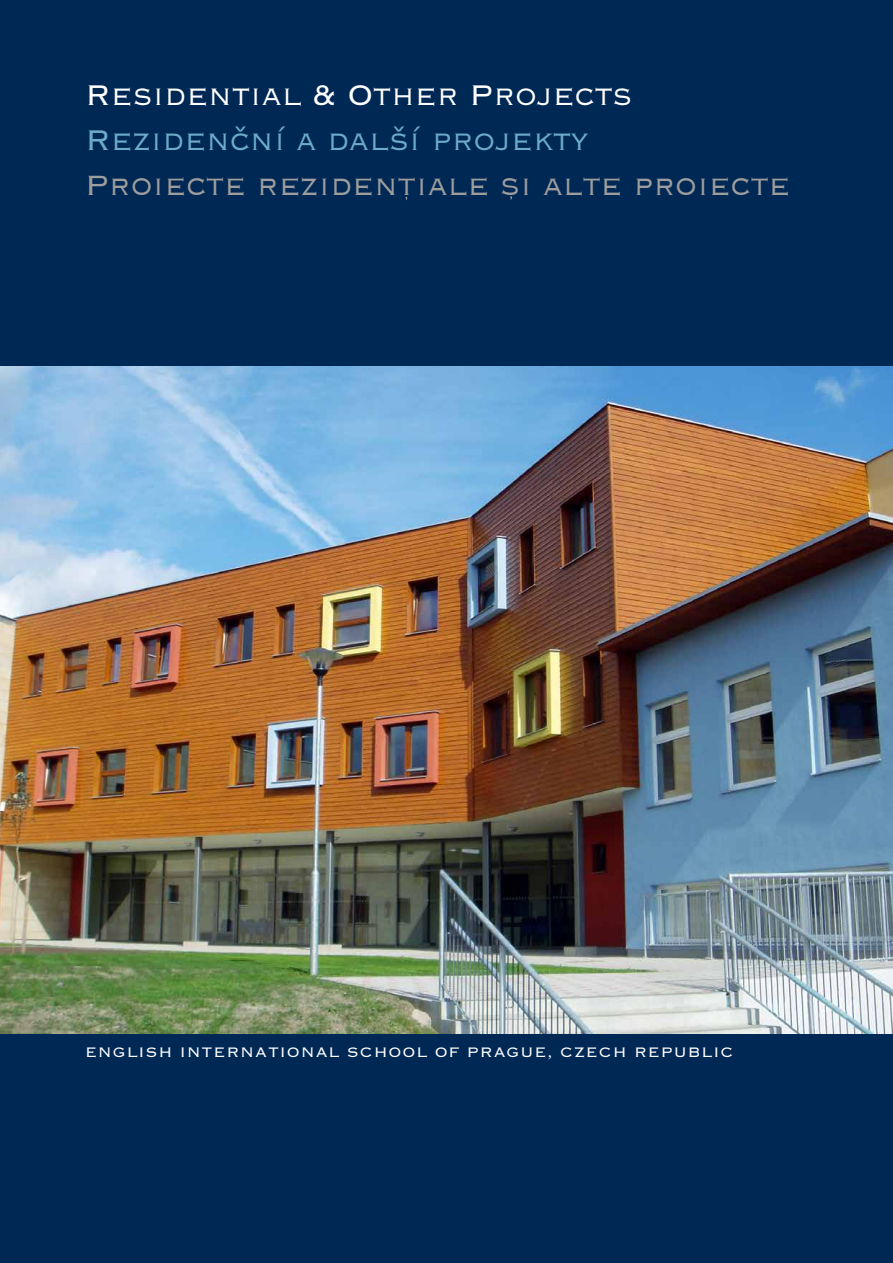
<style>
.page{position:relative;width:893px;height:1263px;background:#002855}
.page>*{position:absolute;margin:0;border:0;box-sizing:border-box;transform-origin:0 0}
.t1{font:300 37.2px "Copperplate";color:#9d9d9d;scale:.96 1}
.t2{font:37.2px "Copperplate CETOT Thirty Two BC";color:#fff;scale:.96 1}
.t3{font:37.2px "Copperplate CETOT Thirty Two BC";color:#6dabc8;scale:.96 1}
.t4{font:18px "Copperplate CETOT Thirty Two BC";letter-spacing:.05em;color:#fff}
</style>
<div class="page">
<img style="left:0;top:366px;width:893px;height:667px">
<h1 class="t2" style="left:85px;top:79px;width:572px">Residential &amp; Other Projects</h1>
<h1 class="t3" style="left:85px;top:124px;width:526px">Rezidenční a další projekty</h1>
<h1 class="t1" style="left:85px;top:160px;width:736px">Proiecte rezidentiale si alte proiecte</h1>
<p class="t4" style="left:85px;top:1045px;width:650px">ENGLISH INTERNATIONAL SCHOOL OF PRAGUE, CZECH REPUBLIC</p>
</div>
